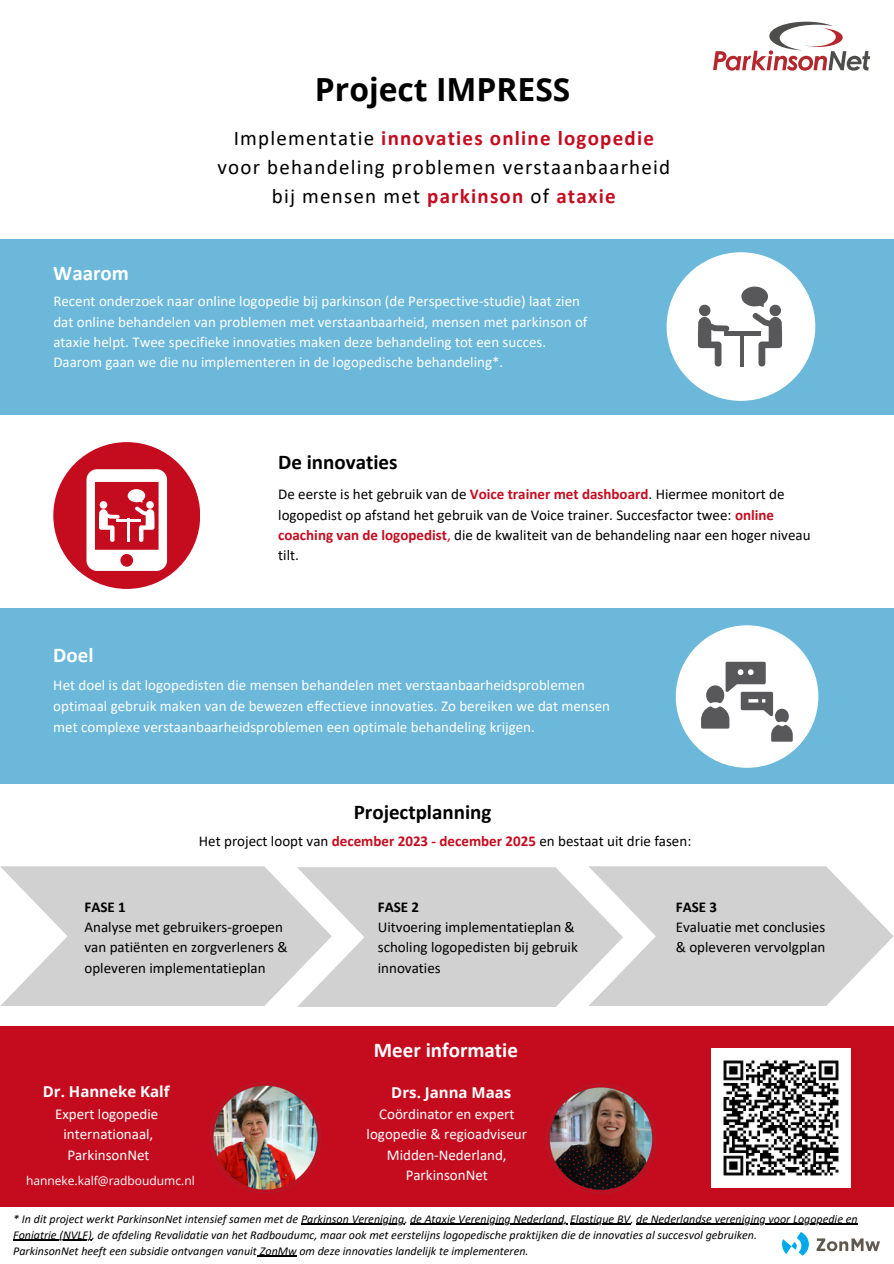
<style>
.page{position:relative;width:894px;height:1264px;background:#fff}
.page>*{position:absolute;margin:0;border:0;box-sizing:border-box;transform-origin:0 0}
.t1{font:700 31.8px "Open Sans";color:#000}
.t2{font:21px/29.2px "Calibri";letter-spacing:.055em;color:#000;text-align:center}
.t3{font:700 21px "Calibri";color:#000}
.t4{font:700 21px "Calibri";color:#fff}
.t5{font:15px/20.2px "Calibri";color:#fff}
.t6{font:15px/20.2px "Calibri";color:#000}
.t7{font:700 15px "Open Sans";color:#fff}
.t8{font:italic 12px/16px "Calibri";color:#000}
.t9{font:12px "Open Sans";color:#fff}
.s1{font-weight:700;color:#c50c1f}
.s2{color:#c50c1f}
.s3{font-weight:700}
</style>
<div class="page">
<svg style="left:713px;top:22px;width:156px;height:49px"></svg>
<div style="left:0;top:239px;width:893px;height:175px;background:#6bb8db"></div>
<div style="left:666px;top:252px;width:149px;height:149px;background:#fff;border-radius:50%"></div>
<svg style="left:698px;top:305px;width:31px;height:61px"></svg>
<svg style="left:741px;top:286px;width:40px;height:80px"></svg>
<hr style="left:723px;top:331px;width:37px;height:4px;background:#58585a">
<hr style="left:740px;top:331px;width:4px;height:35px;background:#58585a">
<div style="left:53px;top:442px;width:147px;height:146px;background:#c50c1f;border-radius:50%"></div>
<svg style="left:86px;top:469px;width:81px;height:101px"></svg>
<hr style="left:116px;top:519px;width:24px;height:2px;background:#fff">
<hr style="left:127px;top:519px;width:2px;height:23px;background:#fff">
<div style="left:0;top:608px;width:893px;height:175px;background:#6bb8db"></div>
<div style="left:675px;top:625px;width:143px;height:142px;background:#fff;border-radius:50%"></div>
<svg style="left:701px;top:661px;width:91px;height:80px"></svg>
<svg style="left:0;top:866px;width:297px;height:140px;background:#d7d7d7"></svg>
<svg style="left:297px;top:867px;width:291px;height:140px;background:#d6d6d6"></svg>
<svg style="left:588px;top:866px;width:305px;height:140px"></svg>
<div style="left:0;top:1026px;width:893px;height:180px;background:#c50c1f"></div>
<img style="left:210px;top:1082px;width:111px;height:110px">
<img style="left:546px;top:1084px;width:109px;height:109px">
<hr style="left:301px;top:1223px;width:103px;height:1px;background:#000">
<hr style="left:410px;top:1223px;width:157px;height:1px;background:#000">
<hr style="left:570px;top:1223px;width:60px;height:1px;background:#000">
<hr style="left:636px;top:1223px;width:221px;height:1px;background:#000">
<hr style="left:13px;top:1239px;width:79px;height:1px;background:#000">
<hr style="left:257px;top:1255px;width:39px;height:1px;background:#000">
<svg style="left:816px;top:1238px;width:63px;height:13px"></svg>
<svg style="left:782px;top:1232px;width:26px;height:23px"></svg>
<img style="left:711px;top:1048px;width:139px;height:139px">
<h5 class="t4" style="left:53px;top:264px;width:77px">Waarom</h5>
<h2 class="t1" style="left:315px;top:67px;width:257px">Project IMPRESS</h2>
<h5 class="t2" style="left:217px;top:125px;width:454px">Implementatie <span class="s1">innovaties online logopedie </span>voor behandeling problemen verstaanbaarheid bij mensen met <span class="s1">parkinson</span> of <span class="s1">ataxie</span></h5>
<h2 class="t5" style="left:53px;top:292px;width:535px">Recent onderzoek naar online logopedie bij parkinson (de Perspective-studie) laat zien dat online behandelen van problemen met verstaanbaarheid, mensen met parkinson of ataxie helpt. Twee specifieke innovaties maken deze behandeling tot een succes.<br>Daarom gaan we die nu implementeren in de logopedische behandeling*.</h2>
<p class="t3" style="left:278px;top:453px;width:121px">De innovaties</p>
<h5 class="t4" style="left:53px;top:646px;width:42px">Doel</h5>
<p class="t6" style="left:278px;top:485px;width:533px">De eerste is het gebruik van de <span class="s1">Voice trainer met dashboard</span>. Hiermee monitort de logopedist op afstand het gebruik van de Voice trainer. Succesfactor twee: <span class="s1">online coaching van de logopedist</span><span class="s2">,</span> die de kwaliteit van de behandeling naar een hoger niveau tilt.</p>
<h2 class="t5" style="left:53px;top:675px;width:558px;line-height:21.3px">Het doel is dat logopedisten die mensen behandelen met verstaanbaarheidsproblemen optimaal gebruik maken van de bewezen effectieve innovaties. Zo bereiken we dat mensen met complexe verstaanbaarheidsproblemen een optimale behandeling krijgen.</h2>
<h5 class="t3" style="left:353px;top:803px;width:139px">Projectplanning</h5>
<h5 class="t6" style="left:199px;top:832px;width:494px">Het project loopt van <span class="s1">december 2023 - december 2025</span> en bestaat uit drie fasen:</h5>
<h1 class="t6" style="left:84px;top:898px;width:205px"><span class="s3">FASE 1<br></span>Analyse met gebruikers-groepen van patiënten en zorgverleners &amp; opleveren implementatieplan</h1>
<h4 class="t7" style="left:43px;top:1081px;width:128px">Dr. Hanneke Kalf</h4>
<h4 class="t5" style="left:55px;top:1105px;width:105px;text-align:center">Expert logopedie internationaal,<br>ParkinsonNet</h4>
<h5 class="t9" style="left:26px;top:1171px;width:170px">hanneke.kalf@radboudumc.nl</h5>
<h5 class="t6" style="left:378px;top:898px;width:201px"><span class="s3">FASE 2<br></span>Uitvoering implementatieplan &amp; scholing logopedisten bij gebruik innovaties</h5>
<h2 class="t6" style="left:675px;top:898px;width:151px"><span class="s3">FASE 3<br></span>Evaluatie met conclusies &amp; opleveren vervolgplan</h2>
<p class="t4" style="left:374px;top:1041px;width:145px">Meer informatie</p>
<p class="t7" style="left:391px;top:1082px;width:121px">Drs. Janna Maas</p>
<h5 class="t5" style="left:366px;top:1105px;width:162px;text-align:center">Coördinator en expert logopedie &amp; regioadviseur<br>Midden-Nederland,<br>ParkinsonNet</h5>
<h2 class="t8" style="left:13px;top:1211px;width:845px">* In dit project werkt ParkinsonNet intensief samen met de Parkinson Vereniging, de Ataxie Vereniging Nederland, Elastique BV, de Nederlandse vereniging voor Logopedie en</h2>
<p class="t8" style="left:13px;top:1227px;width:745px">Foniatrie (NVLF), de afdeling Revalidatie van het Radboudumc, maar ook met eerstelijns logopedische praktijken die de innovaties al succesvol gebruiken.<br>ParkinsonNet heeft een subsidie ontvangen vanuit ZonMw om deze innovaties landelijk te implementeren.</p>
</div>
